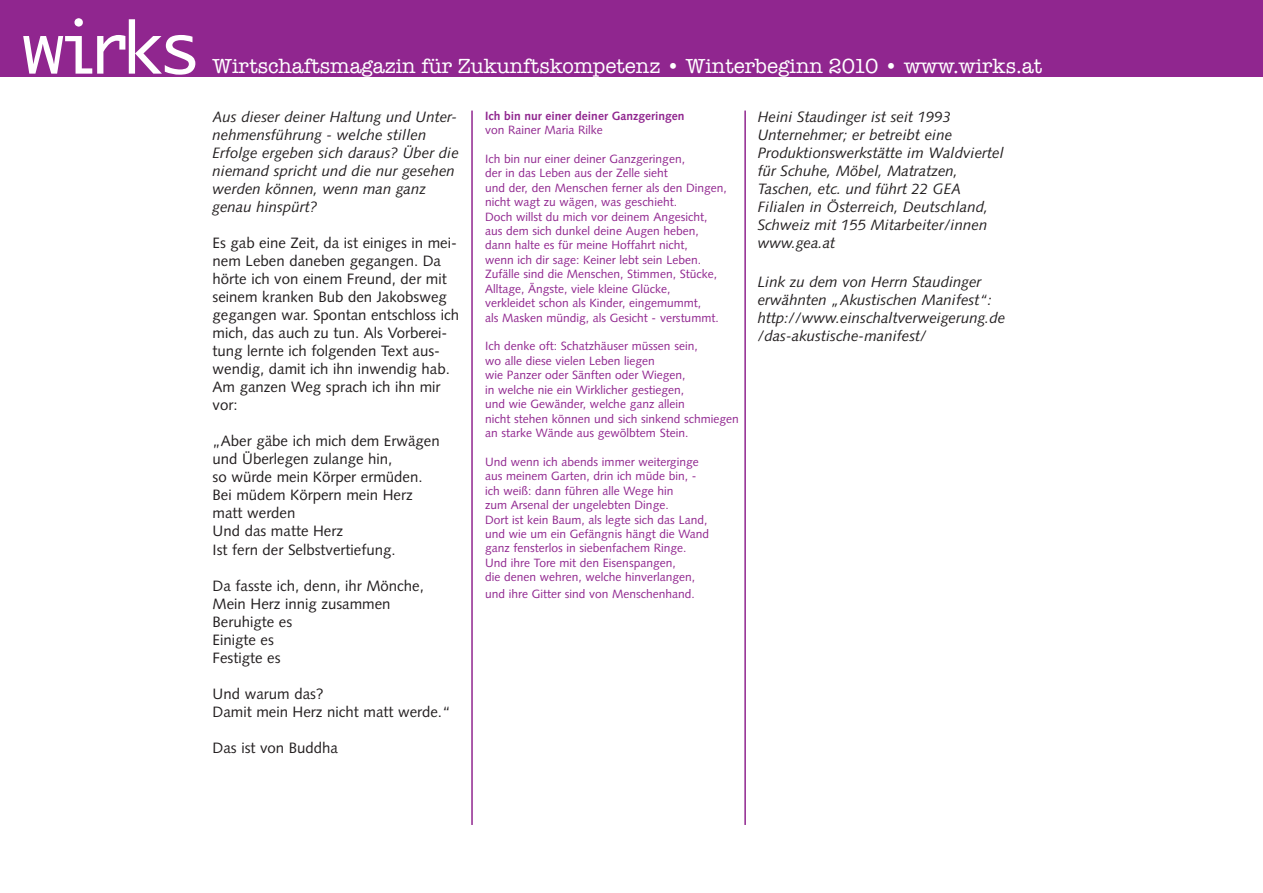
<style>
.page{position:relative;width:1263px;height:893px;background:#fff}
.page>*{position:absolute;margin:0;border:0;box-sizing:border-box;transform-origin:0 0}
.t1{font:69px "Ayuthaya";letter-spacing:-.09em;color:#fff}
.t2{font:21px "American Typewriter";color:#fff}
.t3{font:15px/18px "Syntax";color:#231f20}
.t4{font:italic 15px/18px "Syntax";color:#231f20}
.t5{font:12px/14.4px "Syntax";color:#90268f}
.t6{font:700 12px "Syntax";color:#90268f}
</style>
<div class="page">
<div style="left:0;top:0;width:1263px;height:77px;background:#90268f"></div>
<hr style="left:471px;top:111px;width:2px;height:714px;background:#90268f">
<hr style="left:744px;top:111px;width:2px;height:714px;background:#90268f">
<h1 class="t1" style="left:22px;top:9px;width:180px">wirks</h1>
<h2 class="t2" style="left:213px;top:54px;width:831px">Wirtschaftsmagazin für Zukunftskompetenz • Winterbeginn 2010 • www.wirks.at</h2>
<p class="t4" style="left:213px;top:109px;width:248px">Aus dieser deiner Haltung und Unter&shy;nehmensführung - welche stillen<br>Erfolge ergeben sich daraus? Über die niemand spricht und die nur gesehen werden können, wenn man ganz genau hinspürt?</p>
<p class="t3" style="left:213px;top:235px;width:248px">Es gab eine Zeit, da ist einiges in mei&shy;nem Leben daneben gegangen. Da hörte ich von einem Freund, der mit seinem kranken Bub den Jakobsweg gegangen war. Spontan entschloss ich mich, das auch zu tun. Als Vorberei&shy;tung lernte ich folgenden Text aus&shy;wendig, damit ich ihn inwendig hab.<br>Am ganzen Weg sprach ich ihn mir vor:</p>
<p class="t3" style="left:213px;top:433px;width:229px">„Aber gäbe ich mich dem Erwägen und Überlegen zulange hin,<br>so würde mein Körper ermüden.<br>Bei müdem Körpern mein Herz matt werden<br>Und das matte Herz<br>Ist fern der Selbstvertiefung.</p>
<p class="t3" style="left:213px;top:578px;width:213px">Da fasste ich, denn, ihr Mönche,<br>Mein Herz innig zusammen<br>Beruhigte es<br>Einigte es<br>Festigte es</p>
<p class="t3" style="left:213px;top:686px;width:239px">Und warum das?<br>Damit mein Herz nicht matt werde.“</p>
<p class="t3" style="left:213px;top:740px;width:127px">Das ist von Buddha</p>
<p class="t4" style="left:758px;top:109px;width:248px">Heini Staudinger ist seit 1993<br>Unternehmer; er betreibt eine<br>Produktionswerkstätte im Waldviertel für Schuhe, Möbel, Matratzen,<br>Taschen, etc. und führt 22 GEA<br>Filialen in Österreich, Deutschland,<br>Schweiz mit 155 Mitarbeiter/innen www.gea.at</p>
<p class="t4" style="left:758px;top:275px;width:249px">Link zu dem von Herrn Staudinger erwähnten „Akustischen Manifest“: http://www.einschaltverweigerung.de /das-akustische-manifest/</p>
<p class="t6" style="left:485px;top:111px;width:201px">Ich bin nur einer deiner Ganzgeringen</p>
<p class="t5" style="left:485px;top:124px;width:119px">von Rainer Maria Rilke</p>
<p class="t5" style="left:485px;top:153px;width:243px">Ich bin nur einer deiner Ganzgeringen,<br>der in das Leben aus der Zelle sieht<br>und der, den Menschen ferner als den Dingen, nicht wagt zu wägen, was geschieht.<br>Doch willst du mich vor deinem Angesicht, aus dem sich dunkel deine Augen heben, dann halte es für meine Hoffahrt nicht,<br>wenn ich dir sage: Keiner lebt sein Leben.<br>Zufälle sind die Menschen, Stimmen, Stücke, Alltage, Ängste, viele kleine Glücke,<br>verkleidet schon als Kinder, eingemummt,<br>als Masken mündig, als Gesicht - verstummt.</p>
<p class="t5" style="left:485px;top:340px;width:255px">Ich denke oft: Schatzhäuser müssen sein,<br>wo alle diese vielen Leben liegen<br>wie Panzer oder Sänften oder Wiegen,<br>in welche nie ein Wirklicher gestiegen,<br>und wie Gewänder, welche ganz allein<br>nicht stehen können und sich sinkend schmiegen an starke Wände aus gewölbtem Stein.</p>
<p class="t5" style="left:485px;top:456px;width:225px">Und wenn ich abends immer weiterginge aus meinem Garten, drin ich müde bin, - ich weiß: dann führen alle Wege hin<br>zum Arsenal der ungelebten Dinge.<br>Dort ist kein Baum, als legte sich das Land, und wie um ein Gefängnis hängt die Wand ganz fensterlos in siebenfachem Ringe.<br>Und ihre Tore mit den Eisenspangen,<br>die denen wehren, welche hinverlangen,</p>
<p class="t5" style="left:485px;top:588px;width:211px">und ihre Gitter sind von Menschenhand.</p>
</div>
